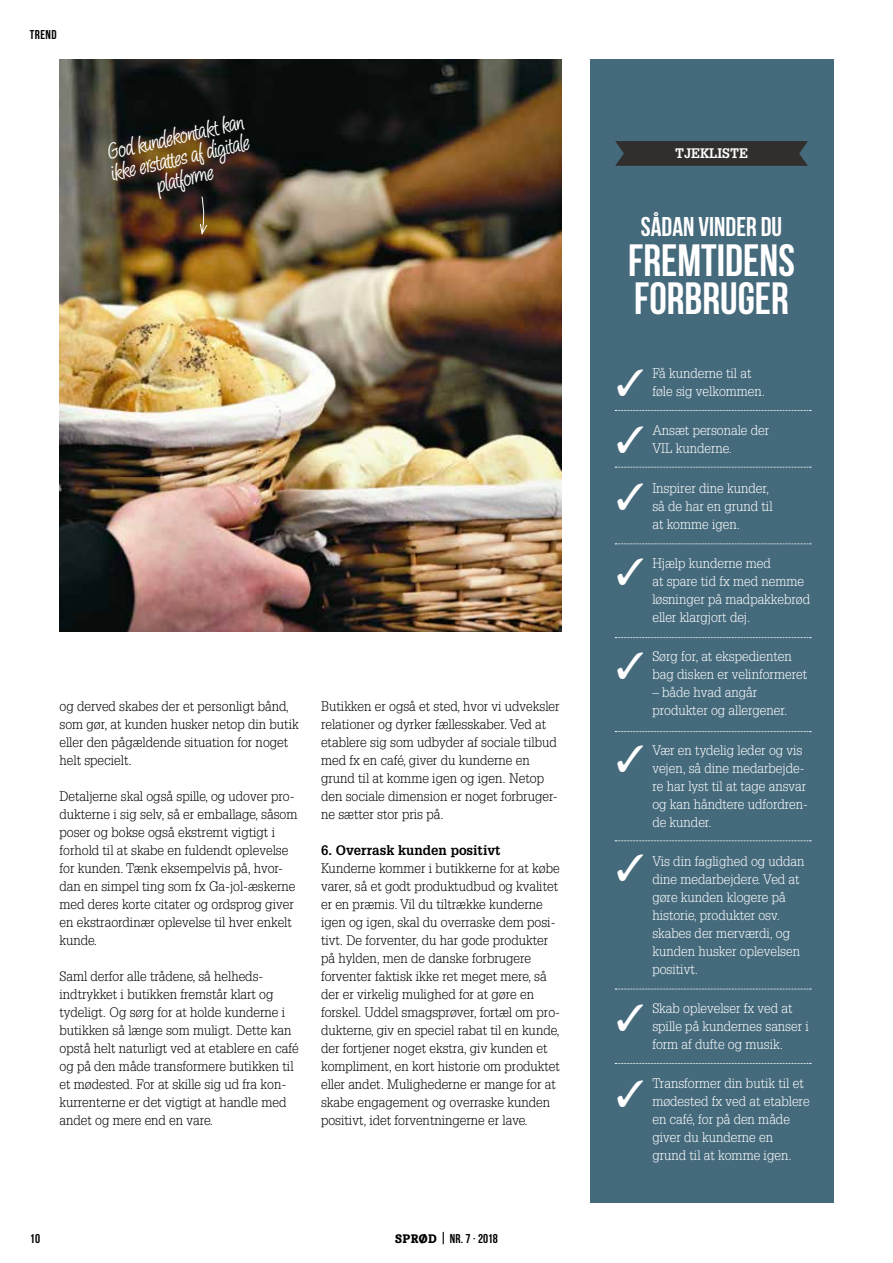
<style>
.page{position:relative;width:893px;height:1263px;background:#fff}
.page>*{position:absolute;margin:0;border:0;box-sizing:border-box;transform-origin:0 0}
.t1{font:700 45px/37.5px "Bebas Neue";color:#fff}
.t2{font:37.8px/57px "Zapf Dingbats";color:#fff;text-align:justify}
.t3{font:700 27px "Bebas Neue";color:#fff}
.t4{font:25.5px/21.3px "Pine Nuts";color:#fff;text-align:center}
.t5{font:300 13.5px/18px "Glypha LT Std";color:#000}
.t6{font:300 13.5px/18px "Glypha LT Std";color:#fff}
.t7{font:700 13.5px "Glypha LT Std";color:#000}
.t8{font:700 13.5px "Glypha LT Std";color:#fff}
.t9{font:700 12.75px "Bebas Neue";letter-spacing:.04em;color:#000}
.s1{font-family:"Cabrito Con Ex B";font-weight:400;font-size:12px}
</style>
<div class="page">
<div style="left:590px;top:60px;width:243px;height:1143px;background:#456a7c"></div>
<svg style="left:615px;top:141px;width:193px;height:25px;background:#323232"></svg>
<svg style="left:615px;top:410px;width:196px;height:1px"></svg>
<svg style="left:615px;top:467px;width:196px;height:1px"></svg>
<svg style="left:615px;top:544px;width:196px;height:1px"></svg>
<svg style="left:615px;top:637px;width:196px;height:1px"></svg>
<svg style="left:615px;top:731px;width:196px;height:1px"></svg>
<svg style="left:615px;top:840px;width:196px;height:1px"></svg>
<svg style="left:615px;top:989px;width:196px;height:1px"></svg>
<img style="left:60px;top:60px;width:501px;height:571px">
<svg style="left:199px;top:196px;width:9px;height:40px"></svg>
<svg style="left:443px;top:1232px;width:1px;height:12px"></svg>
<svg style="left:615px;top:1063px;width:196px;height:1px"></svg>
<p class="t9" style="left:30px;top:28px;width:29px">TREND</p>
<h3 class="t4" style="left:106px;top:144px;width:140px;rotate:-13deg">God kundekontakt kan</h3>
<h3 class="t4" style="left:109px;top:165px;width:143px;rotate:-13deg">ikke erstattes af digitale platforme</h3>
<p class="t5" style="left:60px;top:698px;width:241px">og derved skabes der et personligt bånd, som gør, at kunden husker netop din butik eller den pågældende situation for noget helt specielt.</p>
<p class="t5" style="left:60px;top:788px;width:239px">Detaljerne skal også spille, og udover pro&shy;dukterne i sig selv, så er emballage, såsom poser og bokse også ekstremt vigtigt i forhold til at skabe en fuldendt oplevelse for kunden. Tænk eksempelvis på, hvor&shy;dan en simpel ting som fx Ga-jol-æskerne med deres korte citater og ordsprog giver en ekstraordinær oplevelse til hver enkelt kunde.</p>
<p class="t5" style="left:60px;top:968px;width:241px">Saml derfor alle trådene, så helheds&shy;indtrykket i butikken fremstår klart og tydeligt. Og sørg for at holde kunderne i butikken så længe som muligt. Dette kan opstå helt naturligt ved at etablere en café og på den måde transformere butikken til et mødested. For at skille sig ud fra kon&shy;kurrenterne er det vigtigt at handle med andet og mere end en vare.</p>
<p class="t5" style="left:321px;top:698px;width:240px">Butikken er også et sted, hvor vi udveksler relationer og dyrker fællesskaber. Ved at etablere sig som udbyder af sociale tilbud med fx en café, giver du kunderne en grund til at komme igen og igen. Netop den sociale dimension er noget forbruger&shy;ne sætter stor pris på.</p>
<p class="t7" style="left:321px;top:842px;width:181px">6. Overrask kunden positivt</p>
<p class="t5" style="left:321px;top:860px;width:241px">Kunderne kommer i butikkerne for at købe varer, så et godt produktudbud og kvalitet er en præmis. Vil du tiltrække kunderne igen og igen, skal du overraske dem posi&shy;tivt. De forventer, du har gode produkter på hylden, men de danske forbrugere forventer faktisk ikke ret meget mere, så der er virkelig mulighed for at gøre en forskel. Uddel smagsprøver, fortæl om pro&shy;dukterne, giv en speciel rabat til en kunde, der fortjener noget ekstra, giv kunden et kompliment, en kort historie om produktet eller andet. Mulighederne er mange for at skabe engagement og overraske kunden positivt, idet forventningerne er lave.</p>
<p class="t9" style="left:30px;top:1231px;width:12px">10</p>
<p class="t9" style="left:395px;top:1231px;width:104px"><span class="s1">SPRØD</span> NR. 7 · 2018</p>
<p class="t8" style="left:675px;top:145px;width:75px">TJEKLISTE</p>
<h3 class="t3" style="left:641px;top:212px;width:143px">SÅDAN VINDER DU</h3>
<h1 class="t1" style="left:628px;top:241px;width:168px">FREMTIDENS<br>FORBRUGER</h1>
<h2 class="t2" style="left:616px;top:355px;width:30px">✓ ✓ ✓</h2>
<p class="t6" style="left:652px;top:365px;width:114px">Få kunderne til at føle sig velkommen.</p>
<p class="t6" style="left:652px;top:422px;width:118px">Ansæt personale der<br>VIL kunderne.</p>
<p class="t6" style="left:652px;top:479px;width:122px">Inspirer dine kunder, så de har en grund til at komme igen.</p>
<p class="t6" style="left:652px;top:554px;width:159px">Hjælp kunderne med<br>at spare tid fx med nemme løsninger på madpakkebrød eller klargjort dej.</p>
<p class="t6" style="left:652px;top:648px;width:156px">Sørg for, at ekspedienten bag disken er velinformeret</p>
<p class="t6" style="left:652px;top:684px;width:137px">– både hvad angår produkter og allergener.</p>
<p class="t6" style="left:652px;top:741px;width:157px">Vær en tydelig leder og vis vejen, så dine medarbejde&shy;re har lyst til at tage ansvar og kan håndtere udfordren&shy;de kunder.</p>
<p class="t6" style="left:652px;top:852px;width:154px">Vis din faglighed og uddan dine medarbejdere. Ved at gøre kunden klogere på historie, produkter osv. skabes der merværdi, og kunden husker oplevelsen positivt.</p>
<p class="t6" style="left:652px;top:999px;width:158px">Skab oplevelser fx ved at spille på kundernes sanser i form af dufte og musik.</p>
<p class="t6" style="left:652px;top:1075px;width:159px">Transformer din butik til et mødested fx ved at etablere en café, for på den måde giver du kunderne en grund til at komme igen.</p>
</div>
